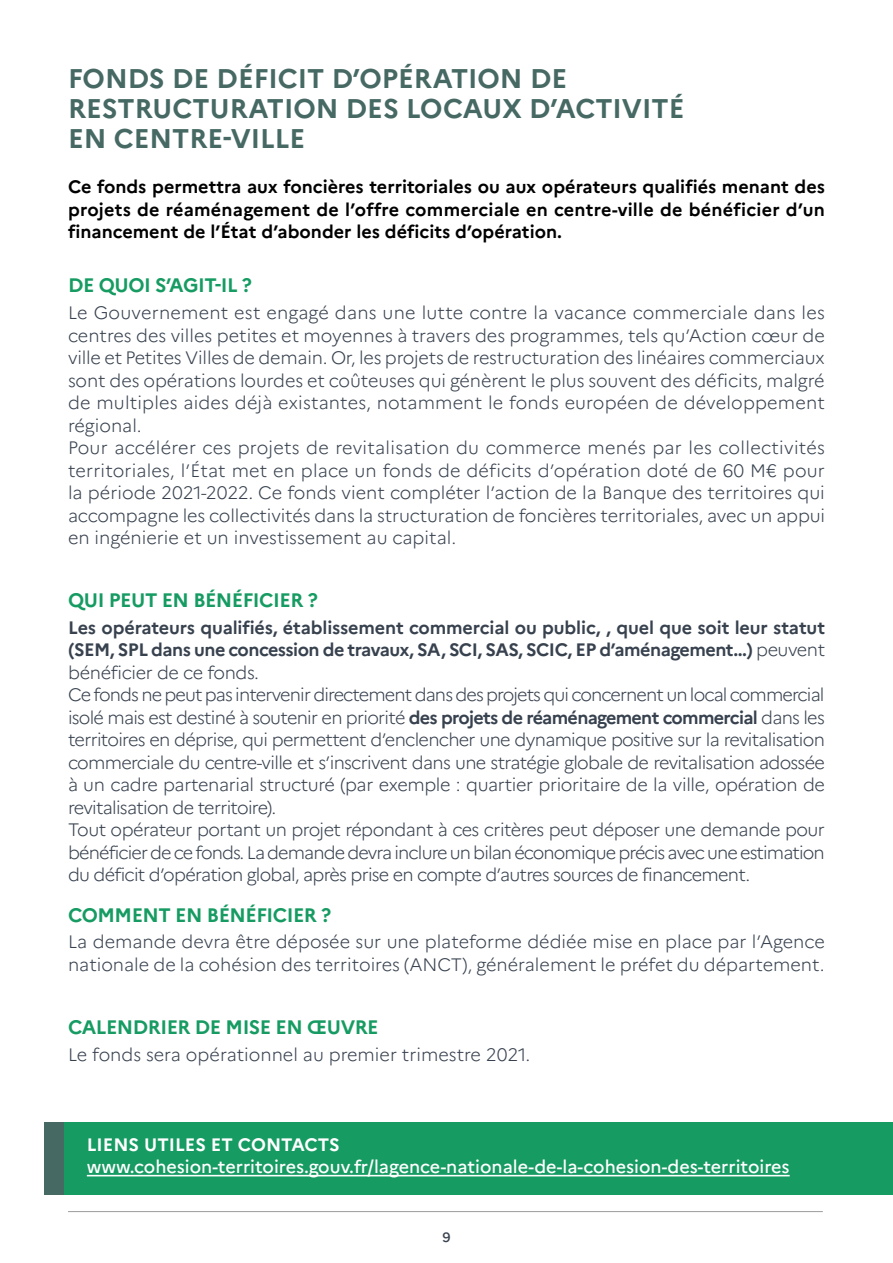
<style>
.page{position:relative;width:893px;height:1263px;background:#fff}
.page>*{position:absolute;margin:0;border:0;box-sizing:border-box;transform-origin:0 0}
.t1{font:700 27px/30px "Marianne";color:#466964}
.t2{font:700 19.5px "Marianne";letter-spacing:-.025em;color:#169b62}
.t3{font:300 18px/22.5px "Marianne";letter-spacing:-.01em;color:#38424f}
.t4{font:300 18px/22.5px "Marianne";letter-spacing:-.04em;color:#38424f}
.t5{font:700 18px/22.5px "Marianne";color:#000;text-align:justify}
.t6{font:500 18px "Marianne";color:#fff}
.t7{font:700 18px "Marianne";color:#fff}
.t8{font:500 13.5px "Marianne";color:#38424f}
.s1{font-weight:700}
</style>
<div class="page">
<hr style="left:68px;top:1211px;width:755px;height:1px;background:#9d9d9c">
<div style="left:45px;top:1123px;width:848px;height:72px;background:#169b62"></div>
<div style="left:45px;top:1123px;width:19px;height:72px;background:#466964"></div>
<hr style="left:87px;top:1175px;width:703px;height:1px;background:#fff">
<h1 class="t1" style="left:68px;top:64px;width:618px">FONDS DE DÉFICIT D’OPÉRATION DE<br>RESTRUCTURATION DES LOCAUX D’ACTIVITÉ<br>EN CENTRE-VILLE</h1>
<p class="t5" style="left:68px;top:176px;width:758px">Ce fonds permettra aux foncières territoriales ou aux opérateurs qualifiés menant des projets de réaménagement de l’offre commerciale en centre-ville de bénéficier d’un financement de l’État d’abonder les déficits d’opération.</p>
<p class="t2" style="left:68px;top:274px;width:185px">DE QUOI S’AGIT-IL ?</p>
<p class="t3" style="left:68px;top:302px;width:759px">Le Gouvernement est engagé dans une lutte contre la vacance commerciale dans les centres des villes petites et moyennes à travers des programmes, tels qu’Action cœur de ville et Petites Villes de demain. Or, les projets de restructuration des linéaires commerciaux sont des opérations lourdes et coûteuses qui génèrent le plus souvent des déficits, malgré de multiples aides déjà existantes, notamment le fonds européen de développement régional.<br>Pour accélérer ces projets de revitalisation du commerce menés par les collectivités territoriales, l’État met en place un fonds de déficits d’opération doté de 60 M€ pour la période 2021-2022. Ce fonds vient compléter l’action de la Banque des territoires qui accompagne les collectivités dans la structuration de foncières territoriales, avec un appui en ingénierie et un investissement au capital.</p>
<p class="t2" style="left:68px;top:588px;width:251px">QUI PEUT EN BÉNÉFICIER ?</p>
<p class="t4" style="left:68px;top:616px;width:759px"><span class="s1">Les opérateurs qualifiés, établissement commercial ou public, , quel que soit leur statut (SEM, SPL dans une concession de travaux, SA, SCI, SAS, SCIC, EP d’aménagement…)</span> peuvent bénéficier de ce fonds.<br>Ce fonds ne peut pas intervenir directement dans des projets qui concernent un local commercial isolé mais est destiné à soutenir en priorité <span class="s1">des projets de réaménagement commercial</span> dans les territoires en déprise, qui permettent d’enclencher une dynamique positive sur la revitalisation commerciale du centre-ville et s’inscrivent dans une stratégie globale de revitalisation adossée à un cadre partenarial structuré (par exemple : quartier prioritaire de la ville, opération de revitalisation de territoire).<br>Tout opérateur portant un projet répondant à ces critères peut déposer une demande pour bénéficier de ce fonds. La demande devra inclure un bilan économique précis avec une estimation du déficit d’opération global, après prise en compte d’autres sources de financement.</p>
<p class="t2" style="left:68px;top:903px;width:265px">COMMENT EN BÉNÉFICIER ?</p>
<p class="t3" style="left:68px;top:931px;width:758px">La demande devra être déposée sur une plateforme dédiée mise en place par l’Agence nationale de la cohésion des territoires (ANCT), généralement le préfet du département.</p>
<p class="t2" style="left:68px;top:1015px;width:312px">CALENDRIER DE MISE EN ŒUVRE</p>
<p class="t3" style="left:68px;top:1043px;width:464px">Le fonds sera opérationnel au premier trimestre 2021.</p>
<p class="t7" style="left:87px;top:1133px;width:254px">LIENS UTILES ET CONTACTS</p>
<p class="t6" style="left:87px;top:1156px;width:704px">www.cohesion-territoires.gouv.fr/lagence-nationale-de-la-cohesion-des-territoires</p>
<p class="t8" style="left:442px;top:1229px;width:10px">9</p>
</div>
